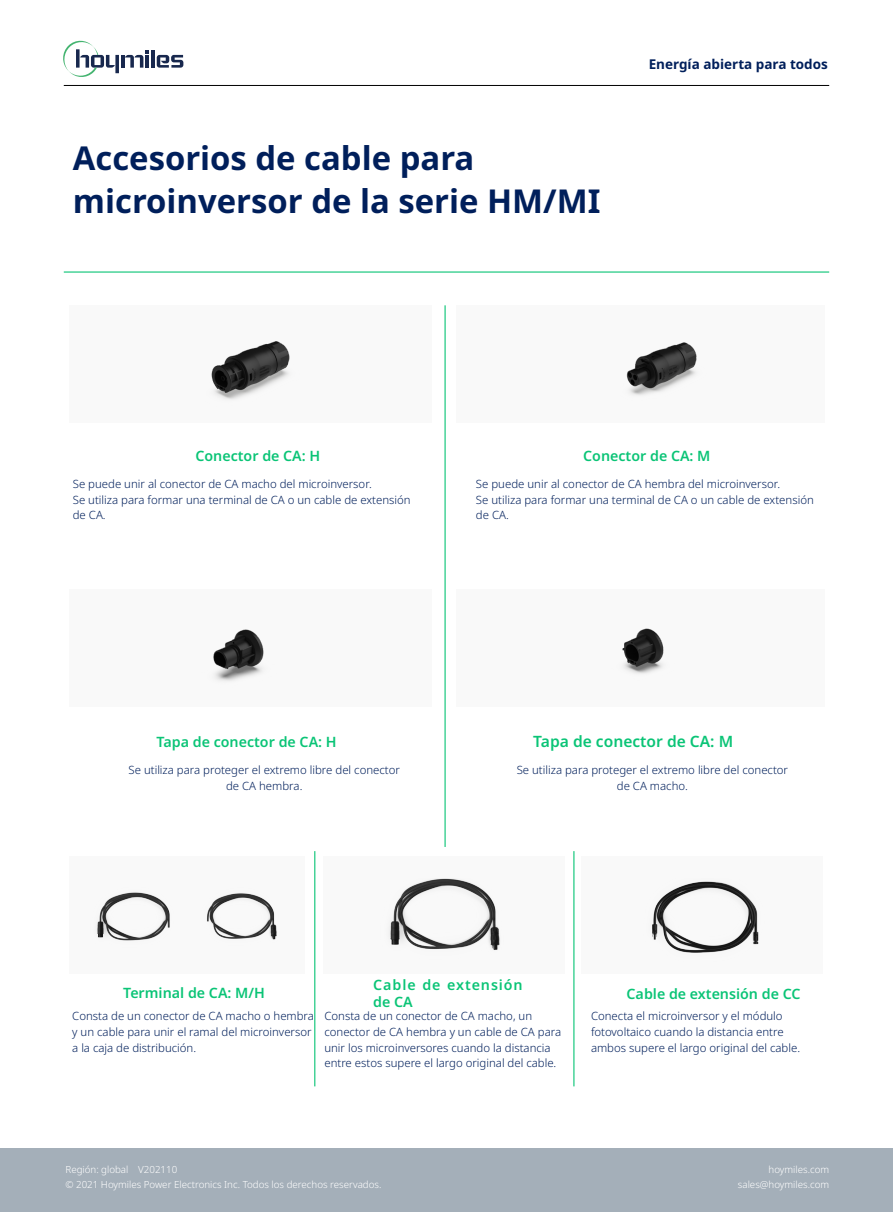
<style>
.page{position:relative;width:893px;height:1212px;background:#fff}
.page>*{position:absolute;margin:0;border:0;box-sizing:border-box;transform-origin:0 0}
.t1{font:700 32.85px/42.8px "Noto Sans";color:#001f5b}
.t2{font:600 15.6px "Noto Sans";color:#0ac476}
.t3{font:600 14.25px "Noto Sans";color:#0ac476}
.t4{font:600 14.25px/17.1px "Noto Sans";letter-spacing:.065em;color:#0ac476}
.t5{font:700 13.5px "Noto Sans";color:#001f5b}
.t6{font:300 11.4px/15.6px "Noto Sans";color:#001f5b}
.t7{font:300 9.75px/15px "Noto Sans";color:#fff}
</style>
<div class="page">
<div style="left:0;top:1148px;width:893px;height:64px;background:#a4afb9"></div>
<hr style="left:64px;top:85px;width:765px;height:1px;background:#000">
<div style="left:69px;top:305px;width:362px;height:117px;background:#f9f9f9"></div>
<div style="left:69px;top:589px;width:362px;height:117px;background:#f9f9f9"></div>
<div style="left:69px;top:856px;width:236px;height:118px;background:#f9f9f9"></div>
<div style="left:323px;top:856px;width:242px;height:118px;background:#f9f9f9"></div>
<div style="left:581px;top:856px;width:242px;height:118px;background:#f9f9f9"></div>
<div style="left:457px;top:305px;width:368px;height:117px;background:#f9f9f9"></div>
<div style="left:457px;top:589px;width:368px;height:117px;background:#f9f9f9"></div>
<hr style="left:444px;top:305px;width:2px;height:542px;background:#0ac476">
<hr style="left:314px;top:851px;width:1px;height:235px;background:#0ac476">
<hr style="left:573px;top:851px;width:1px;height:235px;background:#0ac476">
<img style="left:211px;top:341px;width:79px;height:58px">
<img style="left:626px;top:342px;width:71px;height:53px">
<img style="left:622px;top:628px;width:42px;height:46px">
<img style="left:390px;top:878px;width:110px;height:72px">
<img style="left:652px;top:881px;width:107px;height:72px">
<img style="left:213px;top:629px;width:51px;height:52px">
<img style="left:97px;top:892px;width:180px;height:49px">
<hr style="left:64px;top:271px;width:765px;height:2px;background:#0ac476">
<hr style="left:151px;top:50px;width:4px;height:18px;background:#18284e">
<svg style="left:157px;top:55px;width:26px;height:13px"></svg>
<svg style="left:63px;top:40px;width:86px;height:37px"></svg>
<h1 class="t1" style="left:73px;top:137px;width:529px">Accesorios de cable para microinversor de la serie HM/MI</h1>
<p class="t5" style="left:649px;top:54px;width:181px">Energía abierta para todos</p>
<p class="t3" style="left:195px;top:445px;width:126px">Conector de CA: H</p>
<p class="t3" style="left:583px;top:446px;width:129px">Conector de CA: M</p>
<p class="t6" style="left:73px;top:476px;width:339px">Se puede unir al conector de CA macho del microinversor.<br>Se utiliza para formar una terminal de CA o un cable de extensión de CA.</p>
<p class="t6" style="left:476px;top:476px;width:339px">Se puede unir al conector de CA hembra del microinversor.<br>Se utiliza para formar una terminal de CA o un cable de extensión de CA.</p>
<p class="t3" style="left:156px;top:731px;width:182px">Tapa de conector de CA: H</p>
<h2 class="t2" style="left:533px;top:730px;width:201px">Tapa de conector de CA: M</h2>
<p class="t6" style="left:129px;top:763px;width:273px;text-align:center">Se utiliza para proteger el extremo libre del conector de CA hembra.</p>
<p class="t6" style="left:517px;top:763px;width:273px;text-align:center">Se utiliza para proteger el extremo libre del conector de CA macho.</p>
<p class="t3" style="left:123px;top:983px;width:143px">Terminal de CA: M/H</p>
<p class="t4" style="left:373px;top:976px;width:151px">Cable de extensión de CA</p>
<p class="t3" style="left:627px;top:984px;width:175px">Cable de extensión de CC</p>
<p class="t6" style="left:72px;top:1009px;width:243px">Consta de un conector de CA macho o hembra y un cable para unir el ramal del microinversor a la caja de distribución.</p>
<p class="t6" style="left:324px;top:1009px;width:238px">Consta de un conector de CA macho, un conector de CA hembra y un cable de CA para unir los microinversores cuando la distancia entre estos supere el largo original del cable.</p>
<p class="t6" style="left:591px;top:1009px;width:211px">Conecta el microinversor y el módulo fotovoltaico cuando la distancia entre ambos supere el largo original del cable.</p>
<p class="t7" style="left:65px;top:1162px;width:317px">Región: global V202110<br>© 2021 Hoymiles Power Electronics Inc. Todos los derechos reservados.</p>
<p class="t7" style="left:738px;top:1162px;width:93px;text-align:right">hoymiles.com sales@hoymiles.com</p>
</div>
